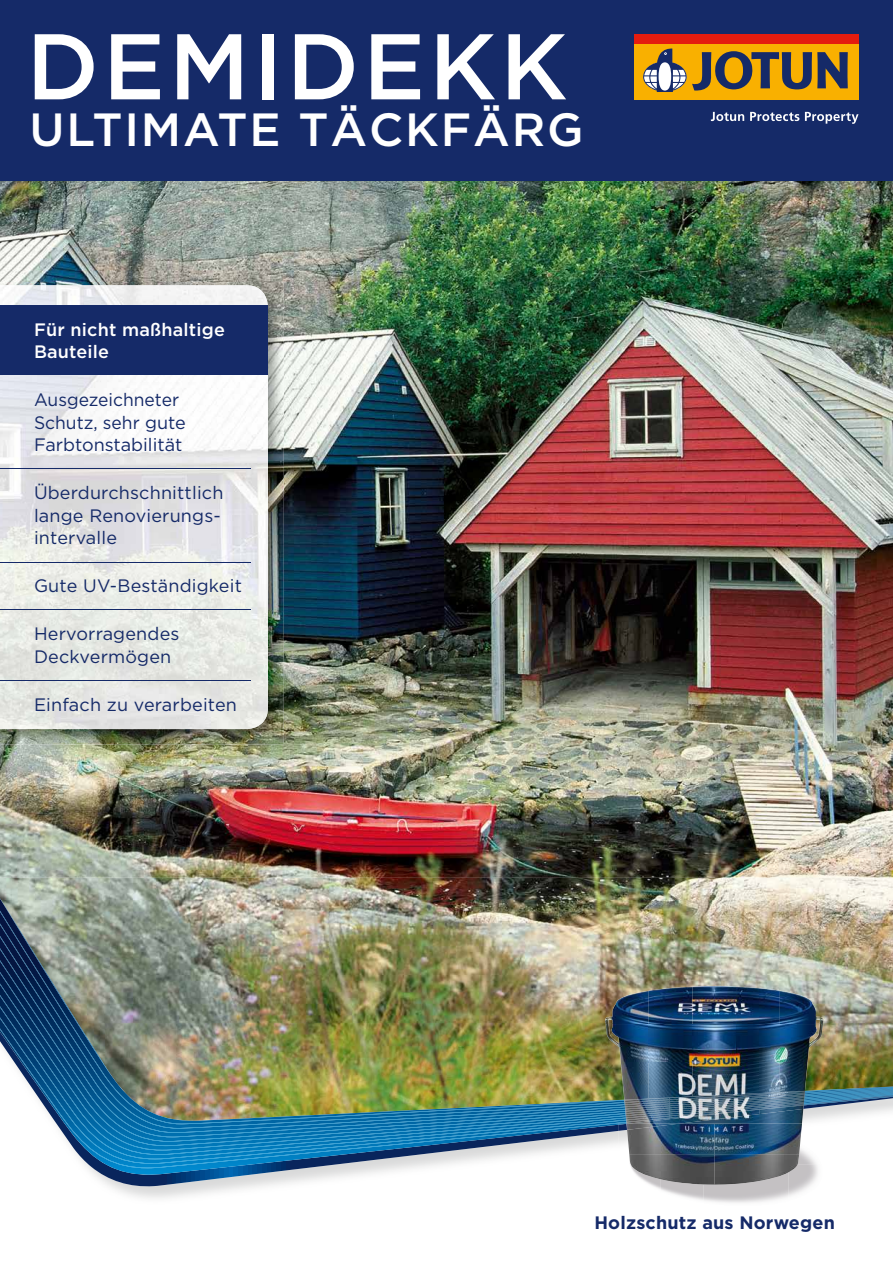
<style>
.page{position:relative;width:893px;height:1263px;background:#fff}
.page>*{position:absolute;margin:0;border:0;box-sizing:border-box;transform-origin:0 0}
.t1{font:500 93px "Gotham";letter-spacing:.04em;color:#fff}
.t2{font:500 46.5px "Gotham";letter-spacing:.04em;color:#fff}
.t3{font:18px/22.5px "Gotham";letter-spacing:.01em;color:#152a68}
.t4{font:500 18px/22.5px "Gotham";letter-spacing:.01em;color:#fff}
.t5{font:700 18px "Gotham";letter-spacing:.01em;color:#152a68}
</style>
<div class="page">
<img style="left:0;top:181px;width:893px;height:755px">
<svg style="left:83px;top:1168px;width:360px;height:19px"></svg>
<img style="left:113px;top:898px;width:513px;height:25px">
<svg style="left:80px;top:1164px;width:394px;height:4px"></svg>
<svg style="left:76px;top:1159px;width:441px;height:5px"></svg>
<svg style="left:69px;top:1150px;width:524px;height:5px;background:#5497c0"></svg>
<svg style="left:61px;top:1137px;width:557px;height:5px;background:#3083b5"></svg>
<img style="left:55px;top:936px;width:838px;height:197px">
<img style="left:52px;top:923px;width:826px;height:205px">
<img style="left:20px;top:911px;width:604px;height:213px">
<svg style="left:0;top:898px;width:113px;height:179px;background:#556f7d"></svg>
<img style="left:0;top:282px;width:284px;height:462px">
<img style="left:0;top:285px;width:268px;height:444px">
<div style="left:0;top:306px;width:268px;height:69px;background:#152a68"></div>
<hr style="left:0;top:468px;width:251px;height:1px;background:#152a68">
<hr style="left:0;top:562px;width:251px;height:1px;background:#152a68">
<hr style="left:0;top:609px;width:251px;height:1px;background:#152a68">
<hr style="left:0;top:680px;width:251px;height:1px;background:#152a68">
<img style="left:618px;top:1131px;width:9px;height:17px">
<img style="left:799px;top:1124px;width:32px;height:40px">
<img style="left:703px;top:1184px;width:43px;height:21px">
<img style="left:788px;top:1164px;width:33px;height:35px">
<img style="left:760px;top:1114px;width:43px;height:10px">
<img style="left:605px;top:991px;width:44px;height:71px">
<img style="left:649px;top:987px;width:43px;height:4px">
<img style="left:692px;top:986px;width:88px;height:38px">
<img style="left:780px;top:991px;width:43px;height:33px">
<img style="left:649px;top:1024px;width:174px;height:38px">
<img style="left:621px;top:1062px;width:28px;height:38px">
<img style="left:649px;top:1062px;width:43px;height:29px">
<img style="left:692px;top:1062px;width:44px;height:29px">
<img style="left:736px;top:1062px;width:44px;height:29px">
<img style="left:780px;top:1062px;width:28px;height:30px">
<img style="left:669px;top:1122px;width:91px;height:2px">
<img style="left:624px;top:1103px;width:45px;height:21px">
<img style="left:626px;top:1114px;width:163px;height:8px">
<img style="left:626px;top:1118px;width:133px;height:2px">
<img style="left:626px;top:1116px;width:133px;height:2px">
<img style="left:626px;top:1114px;width:134px;height:2px">
<img style="left:625px;top:1111px;width:179px;height:3px">
<img style="left:625px;top:1109px;width:179px;height:2px">
<img style="left:625px;top:1107px;width:179px;height:2px">
<img style="left:625px;top:1105px;width:180px;height:2px">
<img style="left:625px;top:1103px;width:180px;height:2px">
<img style="left:624px;top:1091px;width:181px;height:12px">
<img style="left:624px;top:1095px;width:102px;height:5px">
<img style="left:627px;top:1124px;width:175px;height:30px">
<img style="left:629px;top:1154px;width:170px;height:30px">
<img style="left:628px;top:1124px;width:51px;height:6px">
<svg style="left:618px;top:1124px;width:10px;height:7px"></svg>
<div style="left:0;top:0;width:893px;height:181px;background:#152a68"></div>
<div style="left:634px;top:43px;width:225px;height:56px;background:#f9b000"></div>
<div style="left:634px;top:34px;width:225px;height:9px;background:#e41c0f"></div>
<svg style="left:643px;top:48px;width:205px;height:44px"></svg>
<svg style="left:711px;top:112px;width:33px;height:9px"></svg>
<svg style="left:750px;top:112px;width:49px;height:9px"></svg>
<svg style="left:805px;top:112px;width:53px;height:12px"></svg>
<h1 class="t1" style="left:26px;top:14px;width:543px">DEMIDEKK</h1>
<h2 class="t2" style="left:29px;top:104px;width:556px">ULTIMATE TÄCKFÄRG</h2>
<p class="t4" style="left:34px;top:318px;width:192px">Für nicht maßhaltige<br>Bauteile</p>
<p class="t3" style="left:34px;top:388px;width:153px">Ausgezeichneter<br>Schutz, sehr gute<br>Farbton stabilität</p>
<p class="t3" style="left:34px;top:481px;width:191px">Überdurchschnittlich lange Renovierungs&shy;intervalle</p>
<p class="t3" style="left:34px;top:574px;width:209px">Gute UV-Beständigkeit</p>
<p class="t3" style="left:34px;top:622px;width:147px">Hervorragendes<br>Deckvermögen</p>
<p class="t3" style="left:34px;top:693px;width:205px">Einfach zu verarbeiten</p>
<p class="t5" style="left:594px;top:1210px;width:242px">Holzschutz aus Norwegen</p>
</div>
